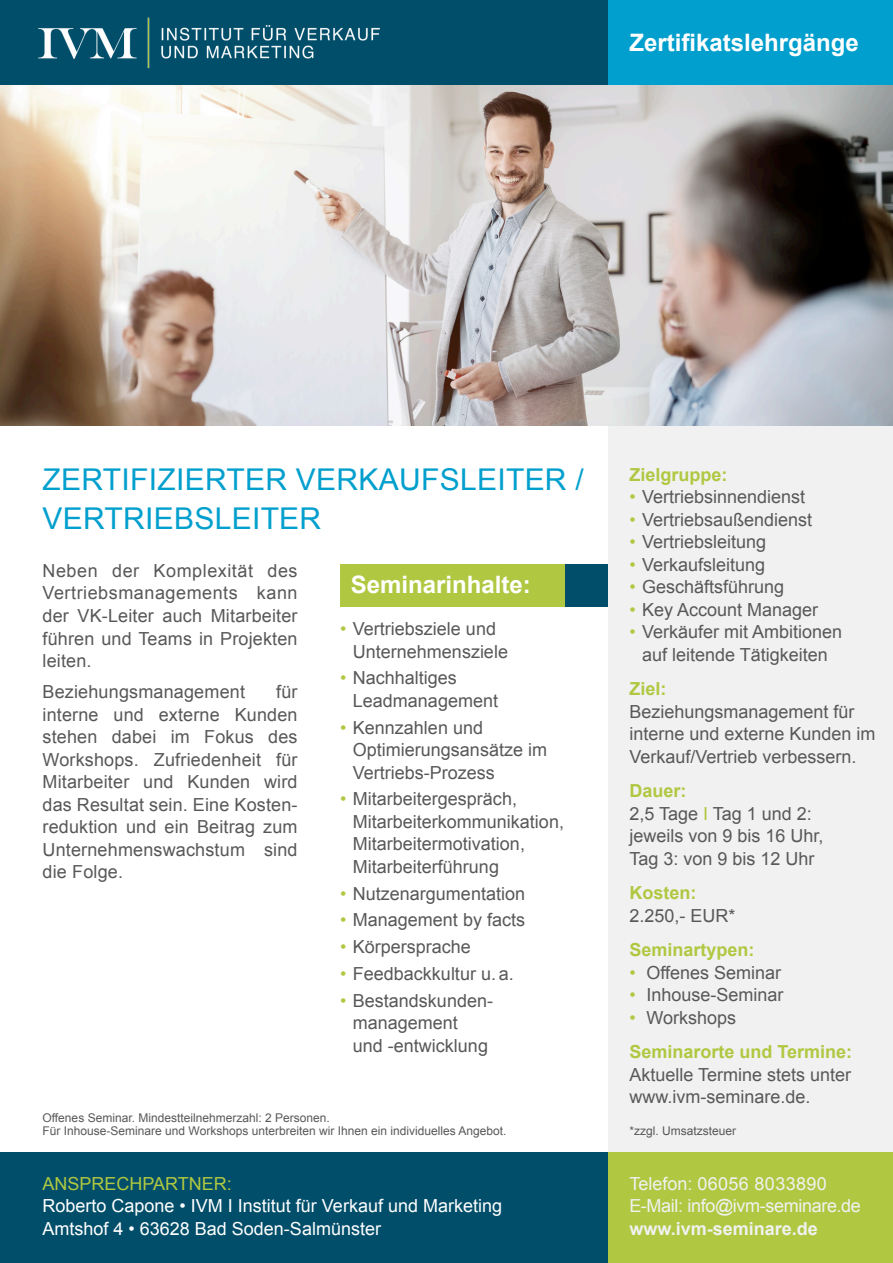
<style>
.page{position:relative;width:893px;height:1263px;background:#fff}
.page>*{position:absolute;margin:0;border:0;box-sizing:border-box;transform-origin:0 0}
.t1{font:30px "Arial";letter-spacing:.01em;color:#009fcd}
.t2{font:700 24px "Arial";color:#fff}
.t3{font:18px/22.5px "Arial";color:#585858}
.t4{font:18px/22.5px "Arial";color:#fff}
.t5{font:700 18px/34.5px "Arial";color:#b0c841}
.t6{font:18px/22.5px "Arial";letter-spacing:-.02em;color:#f1f1f1}
.t7{font:700 18px "Arial";color:#f1f1f1}
.t8{font:18px "Arial";color:#b0c841}
.t9{font:12px/13.5px "Arial";color:#585858}
.s1{color:#b0c841}
.s2{font-weight:700;color:#b0c841}
.s3{font-weight:400}
.s4{font-weight:400;color:#585858}
</style>
<div class="page">
<div style="left:608px;top:0;width:285px;height:1152px;background:#f1f1f1"></div>
<div style="left:0;top:1152px;width:608px;height:111px;background:#004e6a"></div>
<div style="left:608px;top:1152px;width:285px;height:111px;background:#b0c841"></div>
<div style="left:0;top:0;width:893px;height:85px;background:#004e6a"></div>
<div style="left:608px;top:0;width:285px;height:85px;background:#009fcd"></div>
<img style="left:0;top:85px;width:893px;height:340px">
<img style="left:38px;top:17px;width:342px;height:52px">
<div style="left:340px;top:564px;width:243px;height:42px;background:#b0c841"></div>
<div style="left:566px;top:564px;width:42px;height:42px;background:#004e6a"></div>
<h2 class="t2" style="left:629px;top:27px;width:231px">Zertifikatslehrgänge</h2>
<h1 class="t1" style="left:43px;top:459px;width:36px">Zerti</h1>
<h1 class="t1" style="left:130px;top:459px;width:37px">fizierter</h1>
<h1 class="t1" style="left:296px;top:459px;width:42px">Verkau</h1>
<h1 class="t1" style="left:421px;top:459px;width:75px">fsleiter</h1>
<h1 class="t1" style="left:576px;top:459px;width:10px">/</h1>
<h1 class="t1" style="left:43px;top:498px;width:40px">Vertriebs</h1>
<h1 class="t1" style="left:215px;top:498px;width:36px">leiter</h1>
<p class="t3" style="left:43px;top:560px;width:257px;text-align:justify">Neben der Komplexität des Vertriebsmanagements kann der VK-Leiter auch Mitarbeiter führen und Teams in Projekten leiten.</p>
<p class="t3" style="left:43px;top:681px;width:204px">Beziehungsmanagement</p>
<p class="t3" style="left:43px;top:681px;width:257px;text-align:justify;text-indent:234px">für interne und externe Kunden stehen dabei im Fokus des Workshops. Zufriedenheit für Mitarbeiter und Kunden wird das Resultat sein. Eine Kosten&shy;reduktion und ein Beitrag zum Unternehmenswachstum sind die Folge.</p>
<h2 class="t2" style="left:351px;top:569px;width:182px">Seminarinhalte:</h2>
<p class="t3" style="left:353px;top:618px;width:157px;text-indent:-13px"><span class="s1">•</span> Vertriebsziele und<br>Unternehmensziele</p>
<p class="t3" style="left:353px;top:667px;width:147px;text-indent:-13px"><span class="s1">•</span> Nachhaltiges<br>Leadmanagement</p>
<p class="t3" style="left:353px;top:716px;width:196px;text-indent:-13px"><span class="s1">•</span> Kennzahlen und<br>Optimierungsansätze im<br>Vertriebs-Prozess</p>
<p class="t3" style="left:353px;top:788px;width:213px;text-indent:-13px"><span class="s1">•</span> Mitarbeitergespräch,<br>Mitarbeiterkommunikation,<br>Mitarbeitermotivation,<br>Mitarbeiterführung</p>
<p class="t3" style="left:340px;top:882px;width:186px"><span class="s1">•</span> Nutzenargumentation</p>
<p class="t3" style="left:340px;top:909px;width:186px"><span class="s1">•</span> Management by facts</p>
<p class="t3" style="left:340px;top:936px;width:132px"><span class="s1">•</span> Körpersprache</p>
<p class="t3" style="left:340px;top:962px;width:175px"><span class="s1">•</span> Feedbackkultur u. a.</p>
<p class="t3" style="left:353px;top:989px;width:142px;text-indent:-13px"><span class="s1">•</span> Bestandskunden&shy;management<br>und -entwicklung</p>
<p class="t9" style="left:43px;top:1111px;width:466px">Offenes Seminar. Mindestteilnehmerzahl: 2 Personen.<br>Für Inhouse-Seminare und Workshops unterbreiten wir Ihnen ein individuelles Angebot.</p>
<p class="t8" style="left:43px;top:1171px;width:191px">Ansprechpartner:</p>
<p class="t4" style="left:43px;top:1195px;width:461px">Roberto Capone • IVM I Institut für Verkauf und Marketing<br>Amtshof 4 • 63628 Bad Soden-Salmünster</p>
<p class="t5" style="left:629px;top:458px;width:100px">Zielgruppe:</p>
<p class="t3" style="left:629px;top:486px;width:177px"><span class="s1">•</span> Vertriebsinnendienst</p>
<p class="t3" style="left:629px;top:508px;width:184px"><span class="s1">•</span> Vertriebsaußendienst</p>
<p class="t3" style="left:629px;top:531px;width:138px"><span class="s1">•</span> Vertriebsleitung</p>
<p class="t3" style="left:629px;top:553px;width:137px"><span class="s1">•</span> Verkaufsleitung</p>
<p class="t3" style="left:629px;top:576px;width:156px"><span class="s1">•</span> Geschäftsführung</p>
<p class="t3" style="left:629px;top:598px;width:190px"><span class="s1">•</span> Key Account Manager</p>
<p class="t3" style="left:629px;top:621px;width:214px;text-align:center"><span class="s1">•</span> Verkäufer mit Ambitionen auf leitende Tätigkeiten</p>
<p class="t5" style="left:629px;top:672px;width:39px">Ziel:</p>
<p class="t3" style="left:629px;top:700px;width:248px">Beziehungsmanagement für interne und externe Kunden im<br>Verkauf/Vertrieb verbessern.</p>
<p class="t3" style="left:629px;top:780px;width:196px"><span class="s2">Dauer:<br></span>2,5 Tage <span class="s1">I</span> Tag 1 und 2: jeweils von 9 bis 16 Uhr,<br>Tag 3: von 9 bis 12 Uhr</p>
<p class="t5" style="left:629px;top:876px;width:68px">Kosten:</p>
<p class="t3" style="left:629px;top:904px;width:108px">2.250,- EUR*</p>
<p class="t5" style="left:629px;top:933px;width:127px">Seminartypen:</p>
<p class="t3" style="left:629px;top:961px;width:153px"><span class="s1">•</span> Offenes Seminar</p>
<p class="t3" style="left:629px;top:984px;width:156px"><span class="s1">•</span> Inhouse-Seminar</p>
<p class="t5" style="left:629px;top:1001px;width:224px"><span class="s3">•</span> <span class="s4">Workshops<br></span>Seminarorte und Termine:</p>
<p class="t3" style="left:629px;top:1063px;width:223px">Aktuelle Termine stets unter www.ivm-seminare.de.</p>
<p class="t9" style="left:629px;top:1124px;width:108px">*zzgl. Umsatzsteuer</p>
<p class="t6" style="left:629px;top:1172px;width:233px">Telefon: 06056 8033890<br>E-Mail: info@ivm-seminare.de</p>
<p class="t7" style="left:629px;top:1216px;width:190px">www.ivm-seminare.de</p>
</div>
